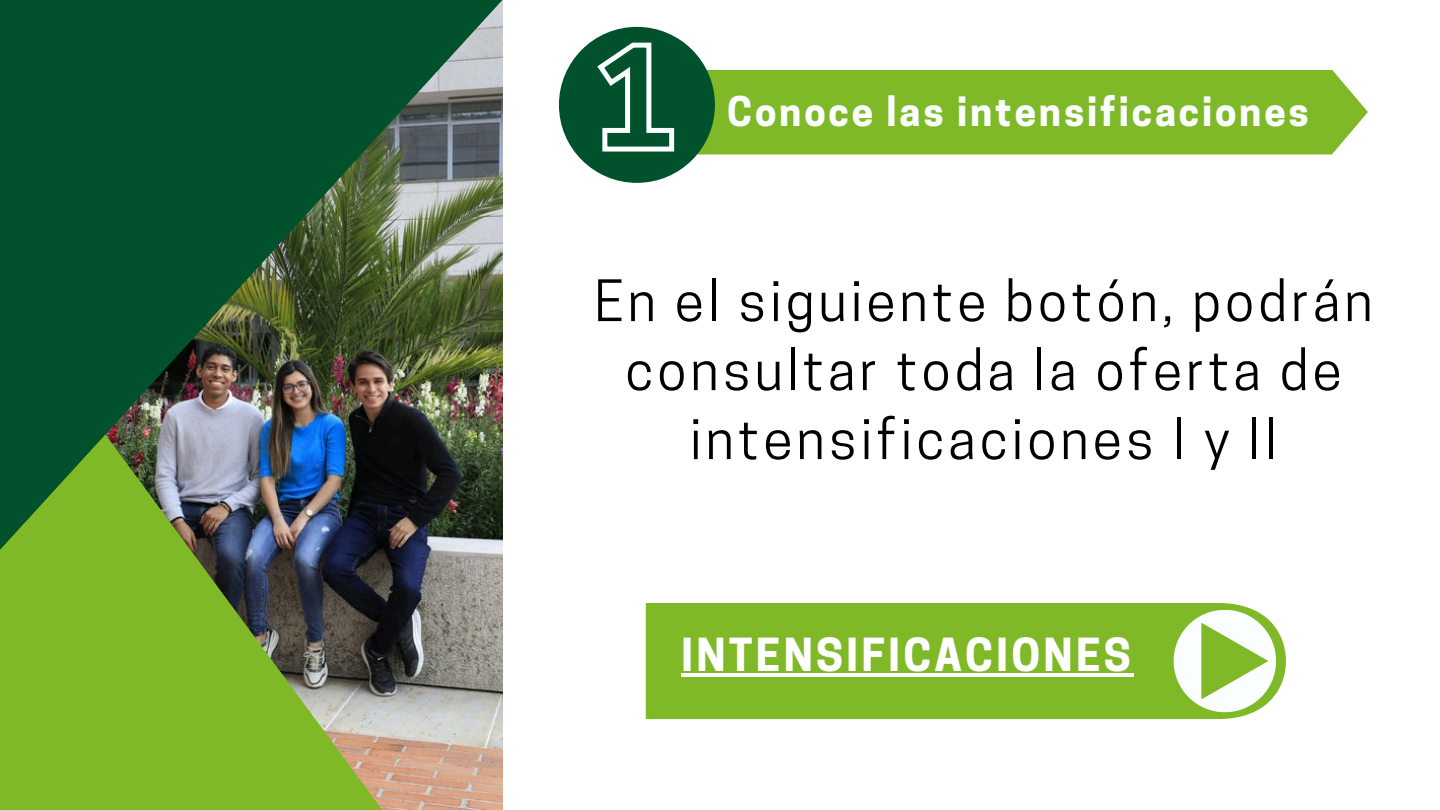
<style>
.page{position:relative;width:1440px;height:810px;background:#fff}
.page>*{position:absolute;margin:0;border:0;box-sizing:border-box;transform-origin:0 0}
.t1{font:53.6px/69px "Cooper Hewitt";letter-spacing:.075em;color:#000;text-align:center}
.t2{font:700 42.8px "Cooper Hewitt";letter-spacing:.075em;color:#fff}
.t3{font:700 38.3px "Cooper Hewitt";letter-spacing:.075em;color:#fafeff}
</style>
<div class="page">
<img style="left:401px;top:678px;width:101px;height:132px">
<svg style="left:0;top:678px;width:401px;height:132px;background:#88b53a"></svg>
<img style="left:0;top:0;width:503px;height:678px">
<div style="left:698px;top:70px;width:670px;height:84px;background:#7fb927"></div>
<div style="left:559px;top:27px;width:156px;height:156px;background:#01512c;border-radius:50%"></div>
<div style="left:646px;top:603px;width:640px;height:116px;background:#7fb927"></div>
<div style="left:1174px;top:610px;width:102px;height:102px;background:#fafeff;border-radius:50%"></div>
<svg style="left:1201px;top:623px;width:67px;height:76px"></svg>
<hr style="left:681px;top:673px;width:453px;height:4px;background:#fff">
<svg style="left:597px;top:42px;width:78px;height:110px"></svg>
<p class="t3" style="left:727px;top:88px;width:583px">Conoce las intensificaciones</p>
<p class="t1" style="left:594px;top:267px;width:780px">En el siguiente botón, podrán consultar toda la oferta de intensificaciones I y II</p>
<p class="t2" style="left:681px;top:630px;width:451px">INTENSIFICACIONES</p>
</div>
